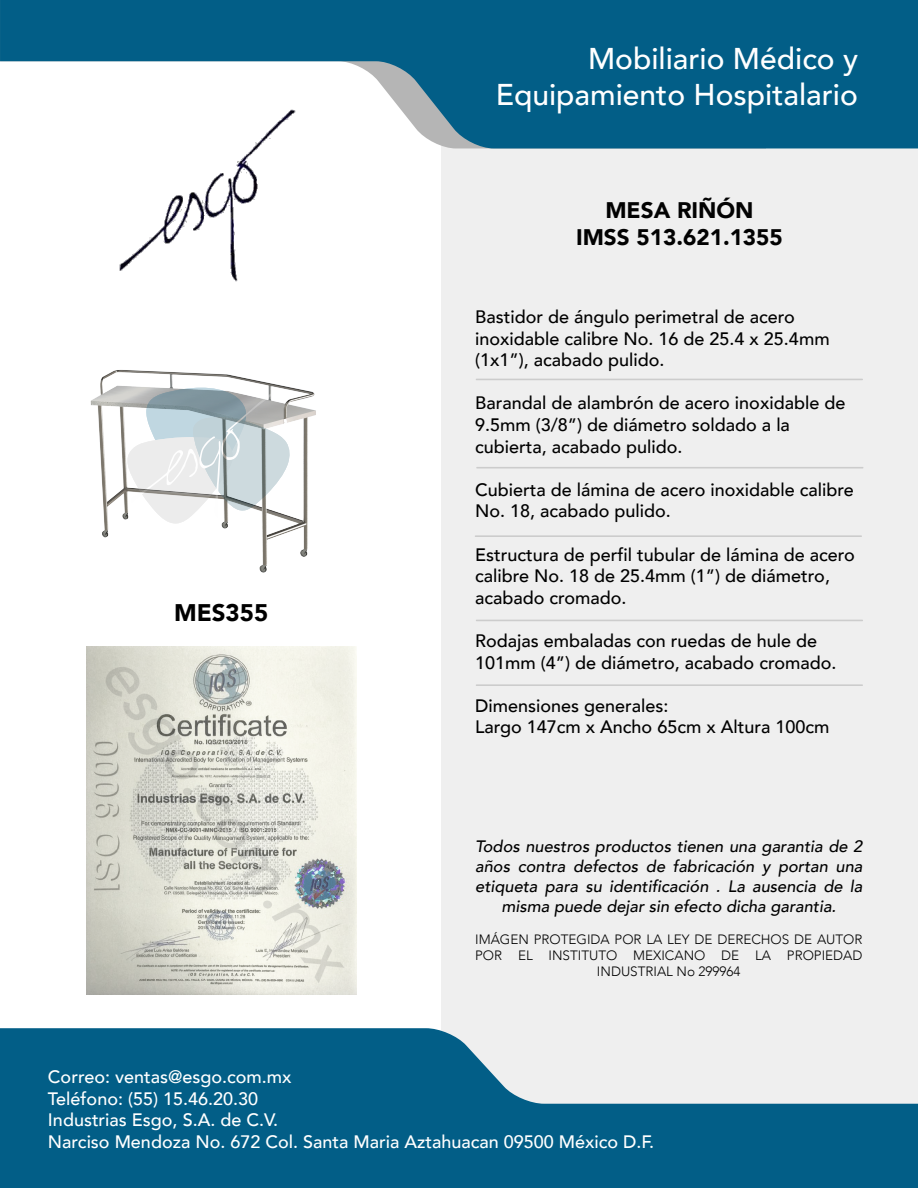
<style>
.page{position:relative;width:918px;height:1188px;background:#fff}
.page>*{position:absolute;margin:0;border:0;box-sizing:border-box;transform-origin:0 0}
.t1{font:500 30px/36px "Avenir";color:#fff;text-align:right}
.t2{font:900 24px "Avenir";color:#000}
.t3{font:900 22.5px/27px "Avenir";color:#020202;text-align:center}
.t4{font:500 18px/21.6px "Avenir";color:#000}
.t5{font:500 18px/21.6px "Avenir";color:#fff}
.t6{font:italic 500 16.5px/19.8px "Avenir";color:#000;text-align:center}
.t7{font:300 13.5px/16.2px "Avenir";color:#000;text-align:center}
</style>
<div class="page">
<img style="left:90px;top:370px;width:226px;height:203px">
<svg style="left:126px;top:388px;width:164px;height:135px"></svg>
<div style="left:441px;top:148px;width:477px;height:880px;background:#efefef"></div>
<svg style="left:0;top:1028px;width:918px;height:160px;fill:#025e87"></svg>
<svg style="left:0;top:0;width:918px;height:148px;fill:#025e87"></svg>
<img style="left:77px;top:99px;width:266px;height:183px">
<svg style="left:90px;top:570px;width:53px;height:3px"></svg>
<img style="left:86px;top:647px;width:271px;height:347px">
<svg style="left:476px;top:379px;width:387px;height:1px"></svg>
<svg style="left:476px;top:467px;width:387px;height:2px"></svg>
<svg style="left:476px;top:620px;width:387px;height:1px"></svg>
<svg style="left:476px;top:684px;width:387px;height:2px"></svg>
<svg style="left:475px;top:535px;width:387px;height:2px"></svg>
<h1 class="t1" style="left:496px;top:38px;width:364px">Mobiliario Médico y<br>Equipamiento Hospitalario</h1>
<h2 class="t2" style="left:174px;top:592px;width:96px">MES355</h2>
<p class="t3" style="left:576px;top:196px;width:208px">MESA RIÑÓN<br>IMSS 513.621.1355</p>
<p class="t4" style="left:475px;top:305px;width:356px">Bastidor de ángulo perimetral de acero inoxidable calibre No. 16 de 25.4 x 25.4mm (1x1”), acabado pulido.</p>
<p class="t4" style="left:475px;top:391px;width:372px">Barandal de alambrón de acero inoxidable de<br>9.5mm (3/8”) de diámetro soldado a la cubierta, acabado pulido.</p>
<p class="t4" style="left:475px;top:478px;width:380px">Cubierta de lámina de acero inoxidable calibre<br>No. 18, acabado pulido.</p>
<p class="t4" style="left:475px;top:542px;width:381px">Estructura de perfil tubular de lámina de acero calibre No. 18 de 25.4mm (1”) de diámetro, acabado cromado.</p>
<p class="t4" style="left:475px;top:629px;width:363px">Rodajas embaladas con ruedas de hule de<br>101mm (4”) de diámetro, acabado cromado.</p>
<p class="t4" style="left:475px;top:694px;width:356px">Dimensiones generales:<br>Largo 147cm x Ancho 65cm x Altura 100cm</p>
<p class="t6" style="left:475px;top:837px;width:389px">Todos nuestros productos tienen una garantia de 2 años contra defectos de fabricación y portan una etiqueta para su identificación . La ausencia de la misma puede dejar sin efecto dicha garantia.</p>
<p class="t7" style="left:475px;top:931px;width:389px">IMÁGEN PROTEGIDA POR LA LEY DE DERECHOS DE AUTOR<br>POR EL INSTITUTO MEXICANO DE LA PROPIEDAD<br>INDUSTRIAL No 299964</p>
<p class="t5" style="left:48px;top:1065px;width:608px">Correo: ventas@esgo.com.mx<br>Teléfono: (55) 15.46.20.30<br>Industrias Esgo, S.A. de C.V.<br>Narciso Mendoza No. 672 Col. Santa Maria Aztahuacan 09500 México D.F.</p>
</div>
